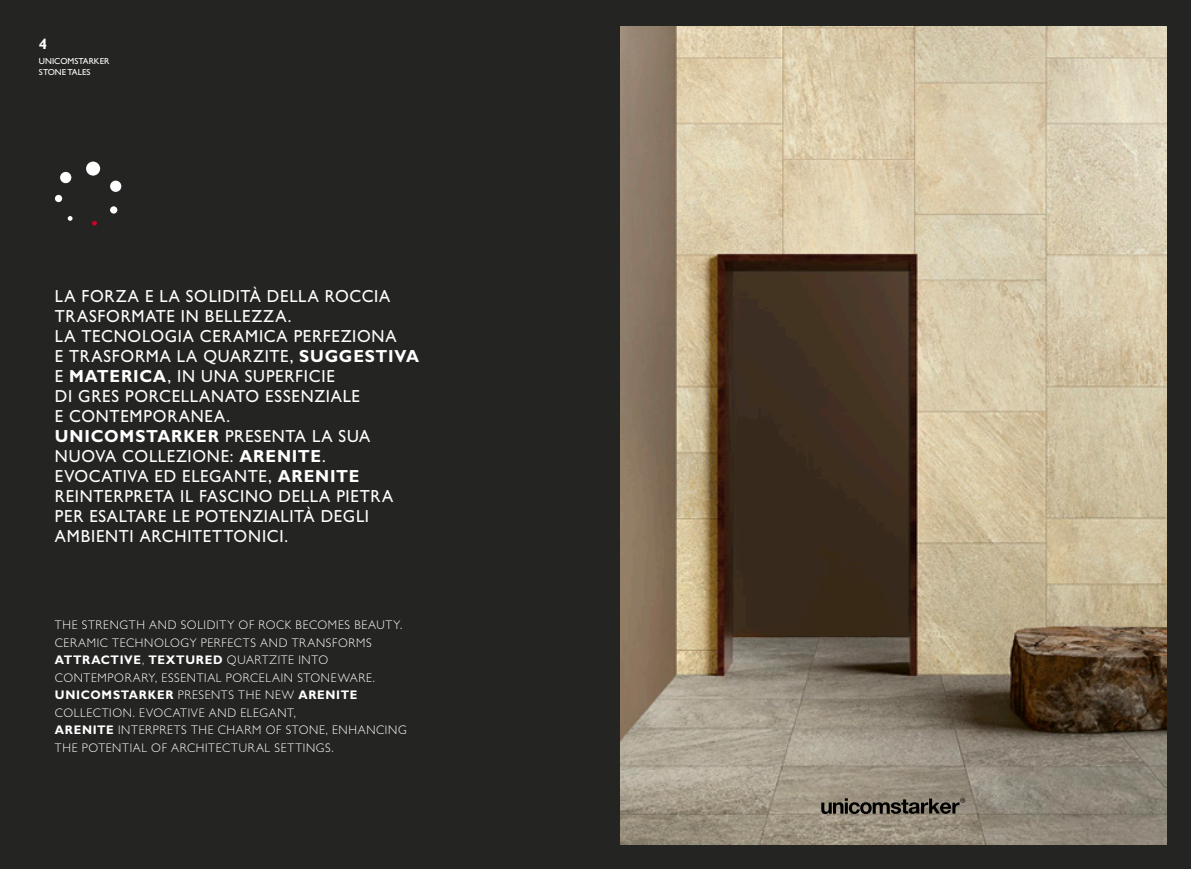
<style>
.page{position:relative;width:1191px;height:869px;background:#fff}
.page>*{position:absolute;margin:0;border:0;box-sizing:border-box;transform-origin:0 0}
.t1{font:17.5px/20px "Gill Sans Std";letter-spacing:.045em;color:#fff;scale:.95 1}
.t2{font:700 15px "Gill Sans Std";color:#fff}
.t3{font:300 12.5px/17.5px "Gill Sans Std";letter-spacing:.055em;color:#fff;scale:.95 1}
.t4{font:8.75px/10.5px "Gill Sans Std";color:#fff}
.s1{font-weight:700}
</style>
<div class="page">
<div style="left:0;top:0;width:1191px;height:868px;background:#242523"></div>
<div style="left:86px;top:161px;width:14px;height:14px;background:#fff;border-radius:50%"></div>
<div style="left:60px;top:172px;width:11px;height:11px;background:#fff;border-radius:50%"></div>
<div style="left:110px;top:180px;width:11px;height:12px;background:#fff;border-radius:50%"></div>
<div style="left:55px;top:195px;width:7px;height:7px;background:#fff;border-radius:50%"></div>
<svg style="left:68px;top:216px;width:5px;height:5px"></svg>
<svg style="left:92px;top:221px;width:5px;height:4px"></svg>
<div style="left:110px;top:206px;width:7px;height:7px;background:#fff;border-radius:50%"></div>
<img style="left:620px;top:26px;width:546px;height:817px">
<svg style="left:821px;top:797px;width:144px;height:16px;background:#5f594f"></svg>
<p class="t2" style="left:39px;top:35px;width:10px">4</p>
<p class="t4" style="left:39px;top:56px;width:72px">UNICOMSTARKER<br>STONE TALES</p>
<p class="t1" style="left:55px;top:286px;width:385px">LA FORZA E LA SOLIDITÀ DELLA ROCCIA<br>TRASFORMATE IN BELLEZZA.<br>LA TECNOLOGIA CERAMICA PERFEZIONA<br>E TRASFORMA LA QUARZITE, <span class="s1">SUGGESTIVA<br></span>E <span class="s1">MATERICA</span>, IN UNA SUPERFICIE<br>DI GRES PORCELLANATO ESSENZIALE<br>E CONTEMPORANEA.<br><span class="s1">UNICOMSTARKER</span> PRESENTA LA SUA<br>NUOVA COLLEZIONE: <span class="s1">ARENITE</span>.<br>EVOCATIVA ED ELEGANTE, <span class="s1">ARENITE<br></span>REINTERPRETA IL FASCINO DELLA PIETRA<br>PER ESALTARE LE POTENZIALITÀ DEGLI<br>AMBIENTI ARCHITETTONICI.</p>
<p class="t3" style="left:55px;top:616px;width:372px">THE STRENGTH AND SOLIDITY OF ROCK BECOMES BEAUTY.<br>CERAMIC TECHNOLOGY PERFECTS AND TRANSFORMS <span class="s1">ATTRACTIVE</span>, <span class="s1">TEXTURED</span> QUARTZITE INTO CONTEMPORARY, ESSENTIAL PORCELAIN STONEWARE.<br><span class="s1">UNICOMSTARKER</span> PRESENTS THE NEW <span class="s1">ARENITE </span>COLLECTION. EVOCATIVE AND ELEGANT,<br><span class="s1">ARENITE</span> INTERPRETS THE CHARM OF STONE, ENHANCING THE POTENTIAL OF ARCHITECTURAL SETTINGS.</p>
</div>
